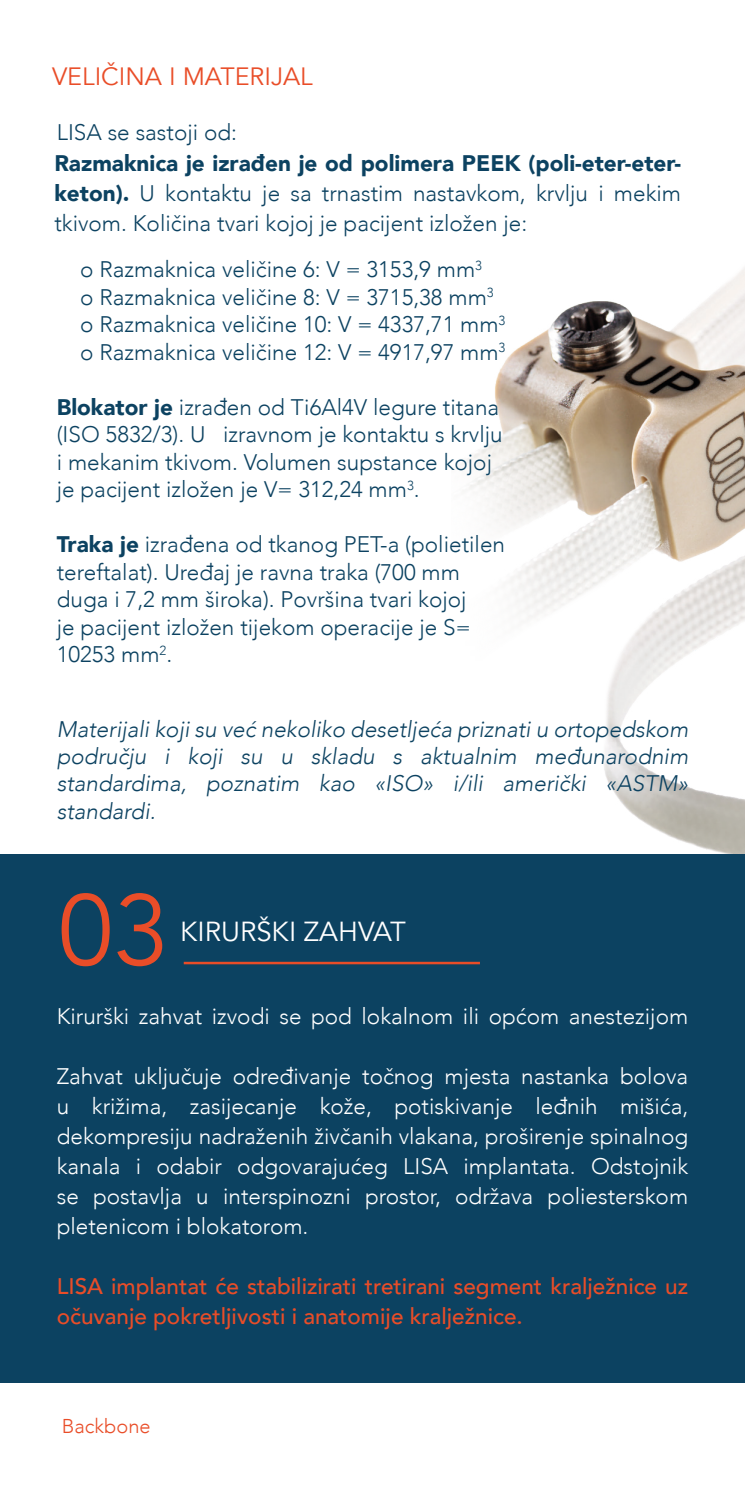
<style>
.page{position:relative;width:745px;height:1489px;background:#fff}
.page>*{position:absolute;margin:0;border:0;box-sizing:border-box;transform-origin:0 0}
.t1{font:100px "Avenir";color:#e94d28}
.t2{font:27.5px "Avenir";color:#fff}
.t3{font:25px "Avenir";color:#e94d28}
.t4{font:300 22.5px/27.5px "Avenir";color:#0c4261}
.t5{font:300 22.5px/30px "Avenir";color:#fff;text-align:justify}
.t6{font:italic 300 22.5px/27px "Avenir";color:#0c4261;text-align:justify}
.t7{font:500 22.5px/30px "Avenir";color:#e94d28}
.t8{font:300 20px "Avenir";color:#e94d28}
.s1{font-weight:900}
</style>
<div class="page">
<img style="left:464px;top:269px;width:280px;height:585px">
<div style="left:0;top:854px;width:744px;height:528px;background:#0c4261"></div>
<hr style="left:184px;top:961px;width:295px;height:3px;background:#e94d28">
<p class="t3" style="left:52px;top:62px;width:262px">VELIČINA I MATERIJAL</p>
<p class="t4" style="left:57px;top:118px;width:182px">LISA se sastoji od:</p>
<p class="t4" style="left:54px;top:149px;width:627px;line-height:30px;text-align:justify"><span class="s1">Razmaknica je izrađen je od polimera PEEK (poli-eter-eter&shy;keton).</span> U kontaktu je sa trnastim nastavkom, krvlju i mekim tkivom. Količina tvari kojoj je pacijent izložen je:</p>
<p class="t4" style="left:80px;top:255px;width:426px">o Razmaknica veličine 6: V = 3153,9 mm<sup>3<br></sup>o Razmaknica veličine 8: V = 3715,38 mm<sup>3 </sup>o Razmaknica veličine 10: V = 4337,71 mm<sup>3 </sup>o Razmaknica veličine 12: V = 4917,97 mm<sup>3</sup></p>
<p class="t4" style="left:57px;top:393px;width:447px"><span class="s1">Blokator je</span> izrađen od Ti6Al4V legure titana (ISO 5832/3). U izravnom je kontaktu s krvlju i mekanim tkivom. Volumen supstance kojoj je pacijent izložen je V= 312,24 mm<sup>3</sup>.</p>
<p class="t4" style="left:57px;top:530px;width:449px"><span class="s1">Traka je</span> izrađena od tkanog PET-a (polietilen tereftalat). Uređaj je ravna traka (700 mm duga i 7,2 mm široka). Površina tvari kojoj<br>je pacijent izložen tijekom operacije je S= 10253 mm<sup>2</sup>.</p>
<p class="t6" style="left:57px;top:716px;width:632px">Materijali koji su već nekoliko desetljeća priznati u ortopedskom području i koji su u skladu s aktualnim međunarodnim standardima, poznatim kao «ISO» i/ili američki «ASTM» standardi.</p>
<p class="t1" style="left:58px;top:871px;width:113px">03</p>
<p class="t2" style="left:180px;top:915px;width:227px">KIRURŠKI ZAHVAT</p>
<p class="t5" style="left:57px;top:1001px;width:632px">Kirurški zahvat izvodi se pod lokalnom ili općom anestezijom</p>
<p class="t5" style="left:57px;top:1061px;width:632px">Zahvat uključuje određivanje točnog mjesta nastanka bolova u križima, zasijecanje kože, potiskivanje leđnih mišića, dekompresiju nadraženih živčanih vlakana, proširenje spinalnog kanala i odabir odgovarajućeg LISA implantata. Odstojnik se postavlja u interspinozni prostor, održava poliesterskom pletenicom i blokatorom.</p>
<p class="t7" style="left:57px;top:1269px;width:632px">LISA implantat će stabilizirati tretirani segment kralježnice uz očuvanje pokretljivosti i anatomije kralježnice.</p>
<p class="t8" style="left:62px;top:1414px;width:90px">Backbone</p>
</div>
